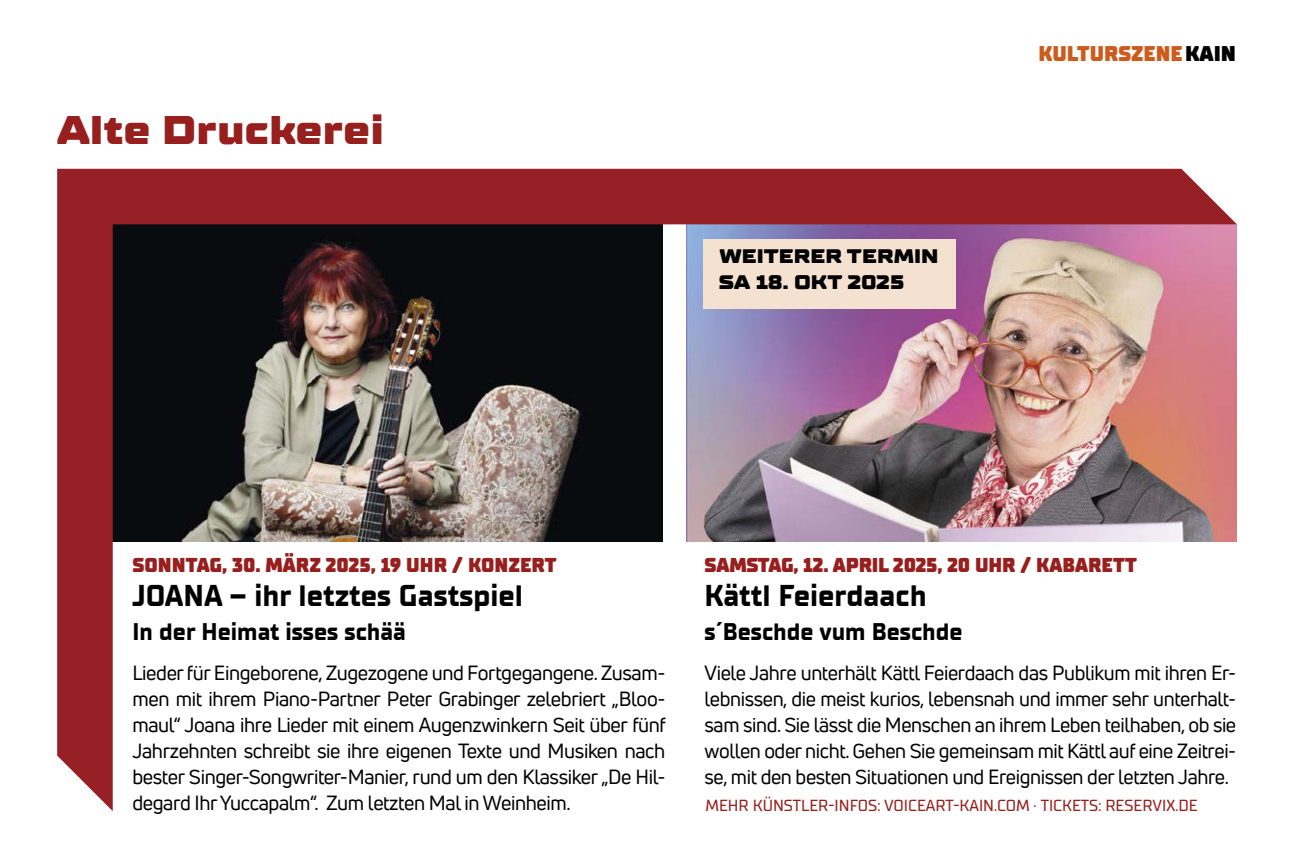
<style>
.page{position:relative;width:1293px;height:868px;background:#fff}
.page>*{position:absolute;margin:0;border:0;box-sizing:border-box;transform-origin:0 0}
.t1{font:900 40px "TT Supermolot Neue Exp";color:#971f1d}
.t2{font:700 30px "TT Supermolot Neue";color:#000}
.t3{font:700 24px "TT Supermolot Neue";color:#000}
.t4{font:900 21.2px "TT Supermolot Neue";color:#cd5b1c}
.t5{font:20px/26px "Uni Neue";letter-spacing:-.02em;color:#000;text-align:justify}
.t6{font:900 20px "TT Supermolot Neue";color:#971f1d}
.t7{font:900 19.6px "TT Supermolot Neue Exp";color:#000}
.t8{font:500 16px "TT Supermolot Neue";color:#971f1d}
.s1{color:#000}
</style>
<div class="page">
<img style="left:57px;top:169px;width:1180px;height:642px">
<svg style="left:1177px;top:168px;width:60px;height:72px"></svg>
<div style="left:703px;top:240px;width:252px;height:69px;background:#f5e1cf"></div>
<h1 class="t1" style="left:57px;top:106px;width:328px">Alte Druckerei</h1>
<p class="t7" style="left:719px;top:244px;width:221px">WEITERER TERMIN</p>
<p class="t7" style="left:719px;top:270px;width:187px">SA 18. OKT 2025</p>
<p class="t4" style="left:1038px;top:40px;width:199px">KULTURSZENE<span class="s1">KAIN</span></p>
<p class="t6" style="left:132px;top:552px;width:426px">SONNTAG, 30. MÄRZ 2025, 19 UHR / KONZERT</p>
<h2 class="t2" style="left:132px;top:577px;width:392px">JOANA – ihr letztes Gastspiel</h2>
<p class="t3" style="left:132px;top:617px;width:275px">In der Heimat isses schää</p>
<p class="t5" style="left:132px;top:659px;width:535px">Lieder für Eingeborene, Zugezogene und Fortgegangene. Zusam&shy;men mit ihrem Piano-Partner Peter Grabinger zelebriert „Bloo&shy;maul“ Joana ihre Lieder mit einem Augenzwinkern Seit über fünf Jahrzehnten schreibt sie ihre eigenen Texte und Musiken nach bester Singer-Songwriter-Manier, rund um den Klassiker „De Hil&shy;degard Ihr Yuccapalm“. Zum letzten Mal in Weinheim.</p>
<p class="t6" style="left:704px;top:552px;width:434px">SAMSTAG, 12. APRIL 2025, 20 UHR / KABARETT</p>
<h2 class="t2" style="left:704px;top:577px;width:223px">Kättl Feierdaach</h2>
<p class="t3" style="left:704px;top:617px;width:260px">s´Beschde vum Beschde</p>
<p class="t5" style="left:704px;top:659px;width:533px">Viele Jahre unterhält Kättl Feierdaach das Publikum mit ihren Er&shy;lebnissen, die meist kurios, lebensnah und immer sehr unterhalt&shy;sam sind. Sie lässt die Menschen an ihrem Leben teilhaben, ob sie wollen oder nicht. Gehen Sie gemeinsam mit Kättl auf eine Zeitrei&shy;se, mit den besten Situationen und Ereignissen der letzten Jahre.</p>
<p class="t8" style="left:705px;top:795px;width:494px">MEHR KÜNSTLER-INFOS: VOICEART-KAIN.COM . TICKETS: RESERVIX.DE</p>
</div>
